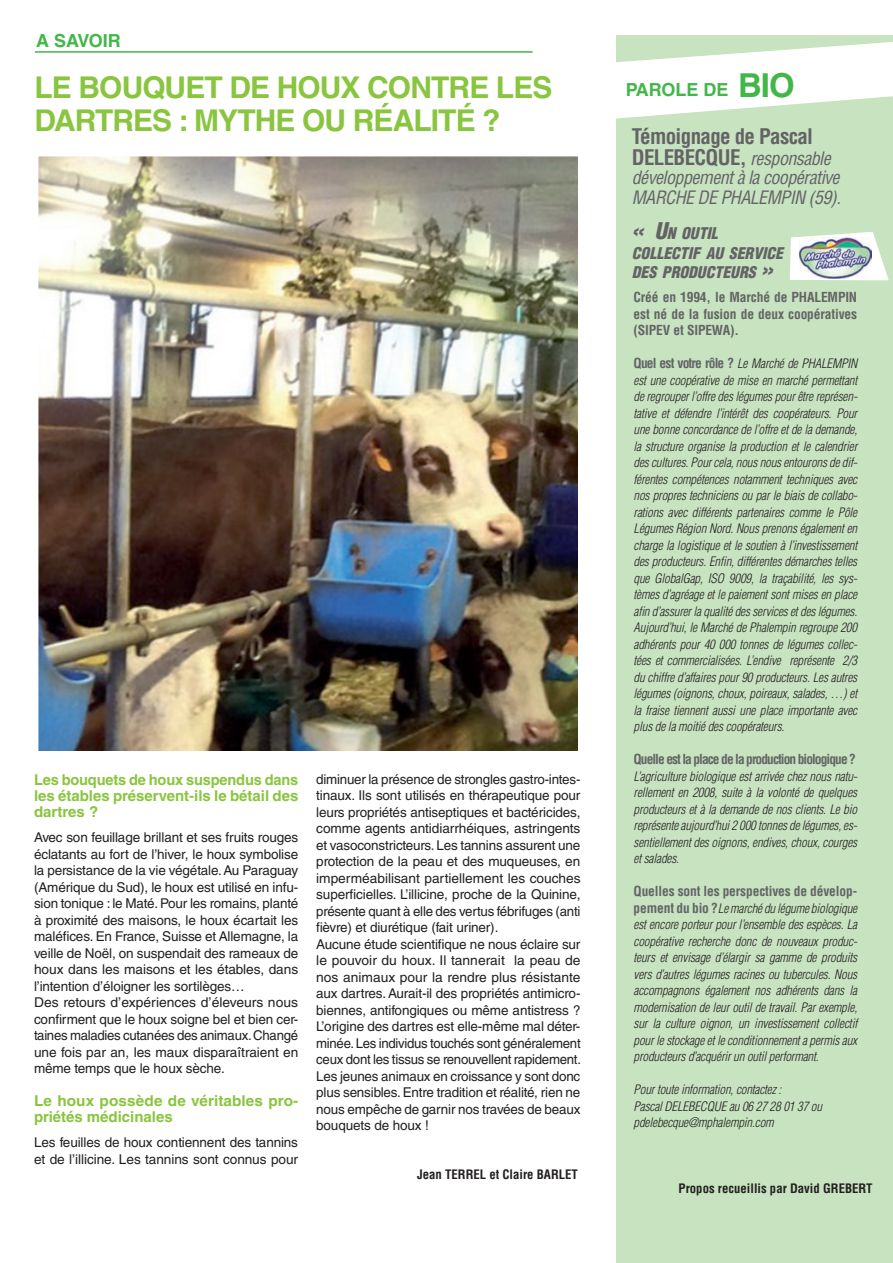
<style>
.page{position:relative;width:893px;height:1263px;background:#fff}
.page>*{position:absolute;margin:0;border:0;box-sizing:border-box;transform-origin:0 0}
.t1{font:700 30px/33px "Helvetica LT Std";letter-spacing:-.03em;color:#89c53f}
.t2{font:700 condensed 21px/21px "Helvetica LT Std";letter-spacing:-.03em;color:#636366}
.t3{font:italic condensed 18px/19.5px "Helvetica LT Std";letter-spacing:-.03em;color:#636366}
.t4{font:700 18px "Helvetica LT Std";color:#42b649}
.t5{font:italic 900 condensed 15.75px/19.5px "Helvetica LT Std";color:#636366}
.t6{font:700 15px/16.4px "Helvetica LT Std";color:#89c53f;text-align:justify}
.t7{font:13.5px/16.5px "Helvetica LT Std";letter-spacing:-.01em;color:#231f20}
.t8{font:700 condensed 13.5px/16.5px "Helvetica LT Std";letter-spacing:-.01em;color:#636366;text-align:justify}
.t9{font:700 condensed 13.5px "Helvetica LT Std";letter-spacing:-.07em;color:#636366}
.t10{font:italic 300 condensed 12.75px/16.5px "Helvetica LT Std";letter-spacing:-.01em;color:#231f20;text-align:justify}
.t11{font:700 condensed 12.75px "Helvetica LT Std";color:#231f20}
.s1{font-size:33px}
.s2{font-weight:400;font-style:italic;font-size:18px}
.s3{font-size:22.5px}
.s4{font-weight:700;font-style:normal;font-size:13.5px;color:#636366}
</style>
<div class="page">
<hr style="left:35px;top:51px;width:498px;height:2px;background:#42b649">
<div style="left:617px;top:35px;width:276px;height:1228px;background:#c8e3c0"></div>
<svg style="left:616px;top:42px;width:277px;height:78px"></svg>
<svg style="left:790px;top:232px;width:99px;height:48px"></svg>
<img style="left:800px;top:237px;width:71px;height:42px">
<img style="left:38px;top:156px;width:540px;height:594px">
<h3 class="t4" style="left:36px;top:29px;width:86px">a savoir</h3>
<h1 class="t1" style="left:35px;top:71px;width:481px">Le bouquet de houx contre les dartres : mythe ou réalité ?</h1>
<p class="t6" style="left:34px;top:771px;width:266px">Les bouquets de houx suspendus dans les étables préservent-ils le bétail des dartres ?</p>
<p class="t7" style="left:34px;top:829px;width:266px">Avec son feuillage brillant et ses fruits rouges éclatants au fort de l’hiver, le houx symbolise la persistance de la vie végétale. Au Paraguay (Amérique du Sud), le houx est utilisé en infu&shy;sion tonique : le Maté. Pour les romains, planté à proximité des maisons, le houx écartait les maléfices. En France, Suisse et Allemagne, la veille de Noël, on suspendait des rameaux de houx dans les maisons et les étables, dans l’intention d’éloigner les sortilèges…<br>Des retours d’expériences d’éleveurs nous confirment que le houx soigne bel et bien cer&shy;taines maladies cutanées des animaux. Changé une fois par an, les maux disparaîtraient en même temps que le houx sèche.</p>
<p class="t6" style="left:34px;top:1092px;width:266px">Le houx possède de véritables pro&shy;priétés médicinales</p>
<p class="t7" style="left:34px;top:1134px;width:266px">Les feuilles de houx contiennent des tannins et de l’illicine. Les tannins sont connus pour</p>
<p class="t7" style="left:316px;top:771px;width:266px">diminuer la présence de strongles gastro-intes&shy;tinaux. Ils sont utilisés en thérapeutique pour leurs propriétés antiseptiques et bactéricides, comme agents antidiarrhéiques, astringents et vasoconstricteurs. Les tannins assurent une protection de la peau et des muqueuses, en imperméabilisant partiellement les couches superficielles. L’illicine, proche de la Quinine, présente quant à elle des vertus fébrifuges (anti fièvre) et diurétique (fait uriner).<br>Aucune étude scientifique ne nous éclaire sur le pouvoir du houx. Il tannerait la peau de nos animaux pour la rendre plus résistante aux dartres. Aurait-il des propriétés antimicro&shy;biennes, antifongiques ou même antistress ?<br>L’origine des dartres est elle-même mal déter&shy;minée. Les individus touchés sont généralement ceux dont les tissus se renouvellent rapidement.<br>Les jeunes animaux en croissance y sont donc plus sensibles. Entre tradition et réalité, rien ne nous empêche de garnir nos travées de beaux bouquets de houx !</p>
<p class="t11" style="left:417px;top:1166px;width:162px">Jean TERREL et Claire BARLET</p>
<h3 class="t4" style="left:626px;top:79px;width:152px">Parole de <span class="s1">BIO</span></h3>
<h2 class="t2" style="left:632px;top:126px;width:200px">Témoignage de Pascal<br>DELEBECQUE, <span class="s2">responsable</span></h2>
<h3 class="t3" style="left:632px;top:168px;width:211px">développement à la coopérative<br>MARCHE DE PHALEMPIN (59).</h3>
<p class="t5" style="left:632px;top:224px;width:153px"><span class="s3">« U</span>N OUTIL<br>COLLECTIF AU SERVICE<br>DES PRODUCTEURS <span class="s3">»</span></p>
<p class="t8" style="left:634px;top:289px;width:225px">Créé en 1994, le Marché de PHALEMPIN est né de la fusion de deux coopératives (SIPEV et SIPEWA).</p>
<p class="t10" style="left:634px;top:356px;width:226px"><span class="s4">Quel est votre rôle ?</span> Le Marché de PHALEMPIN est une coopérative de mise en marché permettant de regrouper l’offre des légumes pour être représen&shy;tative et défendre l’intérêt des coopérateurs. Pour une bonne concordance de l’offre et de la demande, la structure organise la production et le calendrier des cultures. Pour cela, nous nous entourons de dif&shy;férentes compétences notamment techniques avec nos propres techniciens ou par le biais de collabo&shy;rations avec différents partenaires comme le Pôle Légumes Région Nord. Nous prenons également en charge la logistique et le soutien à l’investissement des producteurs. Enfin, différentes démarches telles que GlobalGap, ISO 9009, la traçabilité, les sys&shy;tèmes d’agréage et le paiement sont mises en place afin d’assurer la qualité des services et des légumes.<br>Aujourd’hui, le Marché de Phalempin regroupe 200 adhérents pour 40 000 tonnes de légumes collec&shy;tées et commercialisées. L’endive représente 2/3 du chiffre d’affaires pour 90 producteurs. Les autres légumes (oignons, choux, poireaux, salades, …) et la fraise tiennent aussi une place importante avec plus de la moitié des coopérateurs.</p>
<p class="t9" style="left:634px;top:751px;width:224px">Quelle est la place de la production biologique ?</p>
<p class="t10" style="left:634px;top:768px;width:226px">L’agriculture biologique est arrivée chez nous natu&shy;rellement en 2008, suite à la volonté de quelques producteurs et à la demande de nos clients. Le bio représente aujourd’hui 2 000 tonnes de légumes, es&shy;sentiellement des oignons, endives, choux, courges et salades.</p>
<p class="t8" style="left:634px;top:883px;width:225px">Quelles sont les perspectives de dévelop-</p>
<p class="t10" style="left:634px;top:900px;width:225px"><span class="s4">pement du bio ?</span>Le marché du légume biologique est encore porteur pour l’ensemble des espèces. La coopérative recherche donc de nouveaux produc&shy;teurs et envisage d’élargir sa gamme de produits vers d’autres légumes racines ou tubercules. Nous accompagnons également nos adhérents dans la modernisation de leur outil de travail. Par exemple, sur la culture oignon, un investissement collectif pour le stockage et le conditionnement a permis aux producteurs d’acquérir un outil performant.</p>
<p class="t10" style="left:634px;top:1082px;width:190px;text-align:left">Pour toute information, contactez :<br>Pascal DELEBECQUE au 06 27 28 01 37 ou pdelebecque@mphalempin.com</p>
<p class="t11" style="left:679px;top:1181px;width:195px">Propos recueillis par David GREBERT</p>
</div>
